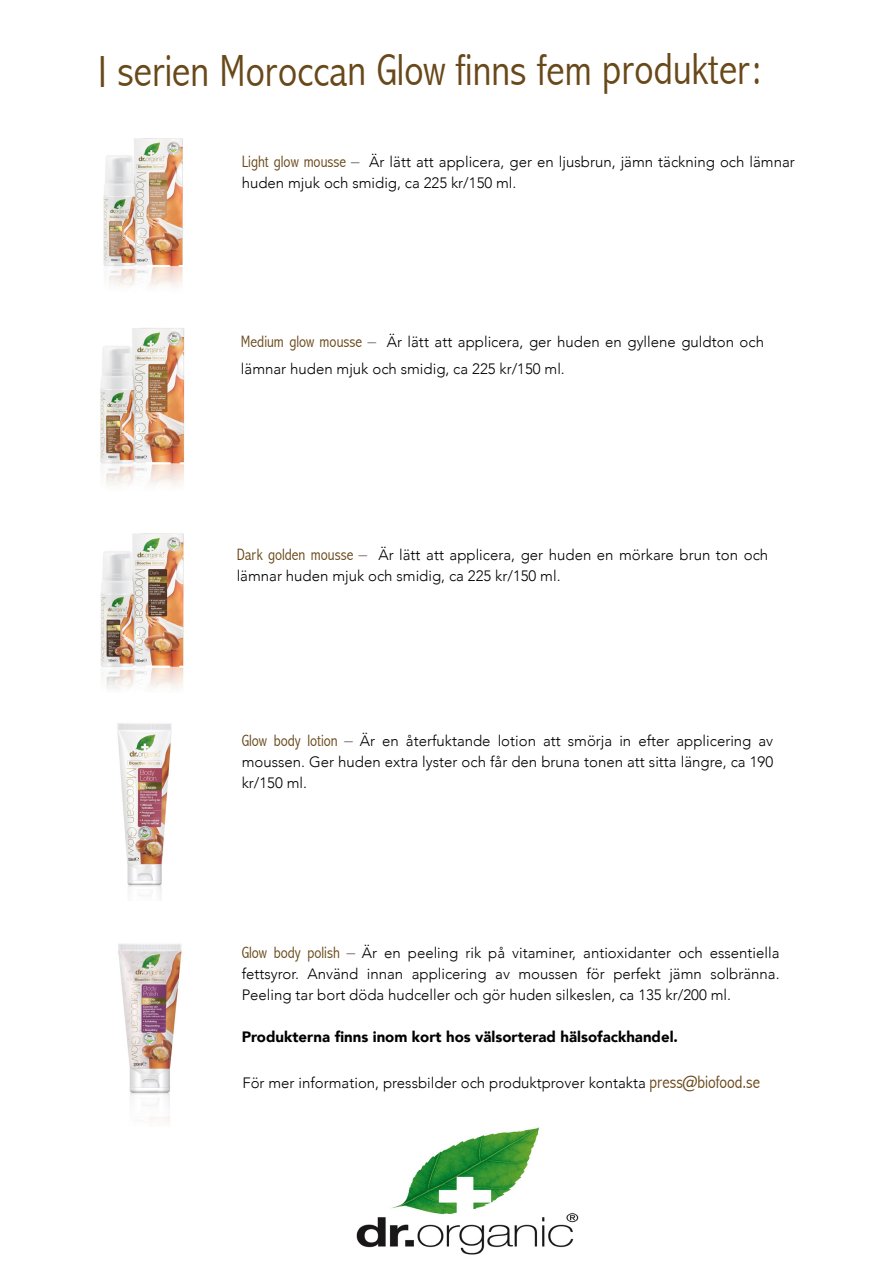
<style>
.page{position:relative;width:893px;height:1263px;background:#fff}
.page>*{position:absolute;margin:0;border:0;box-sizing:border-box;transform-origin:0 0}
.t1{font:300 condensed 45px "Abadi";letter-spacing:-.005em;color:#694819}
.t2{font:300 15px/21px "Avenir";color:#000}
.t3{font:900 15px "Avenir";color:#000}
.s1{font-family:"Abadi";font-stretch:condensed;font-size:16.5px;color:#694819}
.s2{font-family:"Abadi";font-stretch:condensed;font-size:16.5px;color:#140004}
.s3{font-family:"Abadi";font-stretch:condensed;font-size:16.5px;color:#200d0c}
.s4{font-family:"Abadi";font-stretch:condensed;font-size:16.5px;color:#200b0c}
.s5{font-family:"Abadi";font-stretch:condensed;font-size:16.5px;color:#200417}
.s6{font-family:"Abadi";font-stretch:condensed;font-size:16.5px;color:#20040a}
.s7{font-family:"Abadi";font-stretch:condensed;font-size:18px;color:#694819}
</style>
<div class="page">
<img style="left:356px;top:1127px;width:223px;height:128px">
<img style="left:103px;top:138px;width:80px;height:149px">
<img style="left:100px;top:328px;width:85px;height:158px">
<img style="left:101px;top:533px;width:83px;height:156px">
<img style="left:117px;top:723px;width:55px;height:174px">
<img style="left:118px;top:944px;width:64px;height:178px">
<p class="t1" style="left:98px;top:44px;width:665px">I serien Moroccan Glow finns fem produkter:</p>
<p class="t2" style="left:242px;top:151px;width:555px"><span class="s1">Light glow mousse</span> <span class="s2">–</span> Är lätt att applicera, ger en ljusbrun, jämn täckning och lämnar huden mjuk och smidig, ca 225 kr/150 ml.</p>
<p class="t2" style="left:241px;top:328px;width:525px;line-height:27px"><span class="s1">Medium glow mousse</span> <span class="s3">–</span> Är lätt att applicera, ger huden en gyllene guldton och lämnar huden mjuk och smidig, ca 225 kr/150 ml.</p>
<p class="t2" style="left:237px;top:544px;width:533px"><span class="s1">Dark golden mousse</span> <span class="s4">–</span> Är lätt att applicera, ger huden en mörkare brun ton och lämnar huden mjuk och smidig, ca 225 kr/150 ml.</p>
<p class="t2" style="left:242px;top:730px;width:533px;text-align:justify"><span class="s1">Glow body lotion</span> <span class="s5">–</span> Är en återfuktande lotion att smörja in efter applicering av moussen. Ger huden extra lyster och får den bruna tonen att sitta längre, ca 190 kr/150 ml.</p>
<p class="t2" style="left:242px;top:943px;width:539px;text-align:justify"><span class="s1">Glow body polish</span> <span class="s6">–</span> Är en peeling rik på vitaminer, antioxidanter och essentiella fettsyror. Använd innan applicering av moussen för perfekt jämn solbränna.<br>Peeling tar bort döda hudceller och gör huden silkeslen, ca 135 kr/200 ml.</p>
<p class="t3" style="left:242px;top:1024px;width:438px">Produkterna finns inom kort hos välsorterad hälsofackhandel.</p>
<p class="t2" style="left:242px;top:1072px;width:519px">För mer information, pressbilder och produktprover kontakta <span class="s7">press@biofood.se</span></p>
</div>
